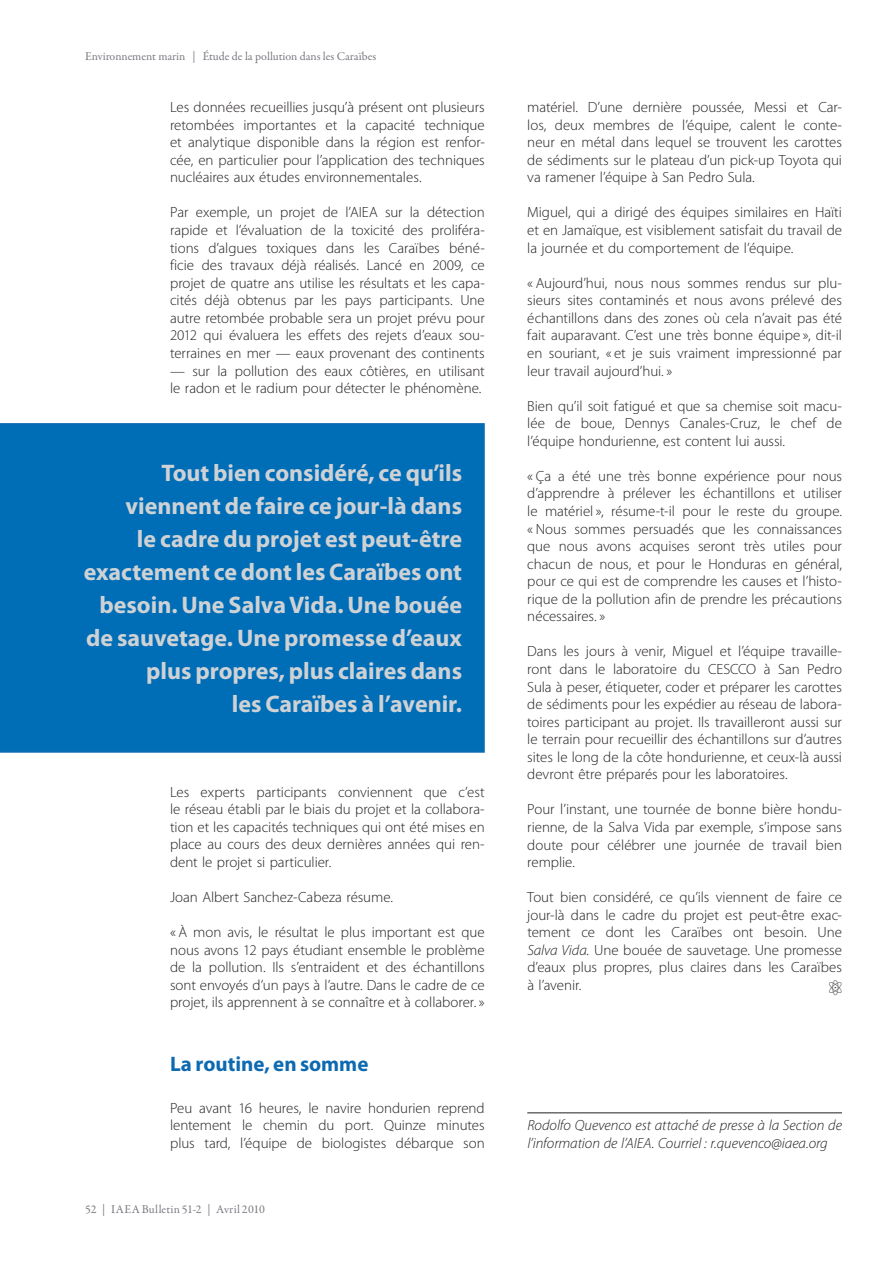
<style>
.page{position:relative;width:893px;height:1263px;background:#fff}
.page>*{position:absolute;margin:0;border:0;box-sizing:border-box;transform-origin:0 0}
.t1{font:700 24px/33px "Myriad Pro";color:#cfd2d5;text-align:right}
.t2{font:700 21px "Myriad Pro";color:#0d6ab1}
.t3{font:300 14.85px/17.5px "Myriad Pro";letter-spacing:-.005em;color:#231f20;text-align:justify}
.t4{font:italic 300 14.85px/17.5px "Myriad Pro";letter-spacing:-.005em;color:#231f20}
.t5{font:14.85px "IAEA Logofont";color:#231f20}
.t6{font:12px "Garamond Premr Pro";letter-spacing:-.005em;color:#797a81}
.t7{font:12px "Garamond Premr Pro";letter-spacing:.02em;color:#797a81}
.s1{font-style:italic}
</style>
<div class="page">
<hr style="left:527px;top:1112px;width:315px;height:1px;background:#231f20">
<div style="left:0;top:423px;width:485px;height:330px;background:#006db7"></div>
<p class="t6" style="left:85px;top:48px;width:293px">Environnement marin | Étude de la pollution dans les Caraïbes</p>
<p class="t3" style="left:170px;top:99px;width:316px">Les données recueillies jusqu’à présent ont plusieurs retombées importantes et la capacité technique et analytique disponible dans la région est renfor&shy;cée, en particulier pour l’application des techniques nucléaires aux études environnementales.</p>
<p class="t3" style="left:170px;top:204px;width:316px">Par exemple, un projet de l’AIEA sur la détection rapide et l’évaluation de la toxicité des proliféra&shy;tions d’algues toxiques dans les Caraïbes béné&shy;ficie des travaux déjà réalisés. Lancé en 2009, ce projet de quatre ans utilise les résultats et les capa&shy;cités déjà obtenus par les pays participants. Une autre retombée probable sera un projet prévu pour 2012 qui évaluera les effets des rejets d’eaux sou&shy;terraines en mer — eaux provenant des continents</p>
<p class="t3" style="left:170px;top:362px;width:316px">— sur la pollution des eaux côtières, en utilisant le radon et le radium pour détecter le phénomène.</p>
<p class="t1" style="left:84px;top:455px;width:380px">Tout bien considéré, ce qu’ils viennent de faire ce jour-là dans<br>le cadre du projet est peut-être exactement ce dont les Caraïbes ont besoin. Une Salva Vida. Une bouée de sauvetage. Une promesse d’eaux plus propres, plus claires dans<br>les Caraïbes à l’avenir.</p>
<p class="t3" style="left:170px;top:783px;width:316px">Les experts participants conviennent que c’est le réseau établi par le biais du projet et la collabora&shy;tion et les capacités techniques qui ont été mises en place au cours des deux dernières années qui ren&shy;dent le projet si particulier.</p>
<p class="t3" style="left:170px;top:888px;width:224px">Joan Albert Sanchez-Cabeza résume.</p>
<p class="t3" style="left:170px;top:924px;width:316px">« À mon avis, le résultat le plus important est que nous avons 12 pays étudiant ensemble le problème de la pollution. Ils s’entraident et des échantillons sont envoyés d’un pays à l’autre. Dans le cadre de ce projet, ils apprennent à se connaître et à collaborer. »</p>
<h2 class="t2" style="left:170px;top:1050px;width:200px">La routine, en somme</h2>
<p class="t3" style="left:170px;top:1099px;width:316px">Peu avant 16 heures, le navire hondurien reprend lentement le chemin du port. Quinze minutes plus tard, l’équipe de biologistes débarque son</p>
<p class="t7" style="left:85px;top:1201px;width:181px">52 | IAEA Bulletin 51-2 | Avril 2010</p>
<p class="t3" style="left:527px;top:99px;width:316px">matériel. D’une dernière poussée, Messi et Car&shy;los, deux membres de l’équipe, calent le conte&shy;neur en métal dans lequel se trouvent les carottes de sédiments sur le plateau d’un pick-up Toyota qui va ramener l’équipe à San Pedro Sula.</p>
<p class="t3" style="left:527px;top:204px;width:316px">Miguel, qui a dirigé des équipes similaires en Haïti et en Jamaïque, est visiblement satisfait du travail de la journée et du comportement de l’équipe.</p>
<p class="t3" style="left:527px;top:274px;width:316px">« Aujourd’hui, nous nous sommes rendus sur plu&shy;sieurs sites contaminés et nous avons prélevé des échantillons dans des zones où cela n’avait pas été fait auparavant. C’est une très bonne équipe », dit-il en souriant, « et je suis vraiment impressionné par leur travail aujourd’hui. »</p>
<p class="t3" style="left:527px;top:397px;width:316px">Bien qu’il soit fatigué et que sa chemise soit macu&shy;lée de boue, Dennys Canales-Cruz, le chef de l’équipe hondurienne, est content lui aussi.</p>
<p class="t3" style="left:527px;top:467px;width:316px">« Ça a été une très bonne expérience pour nous d’apprendre à prélever les échantillons et utiliser le matériel », résume-t-il pour le reste du groupe. « Nous sommes persuadés que les connaissances que nous avons acquises seront très utiles pour chacun de nous, et pour le Honduras en général, pour ce qui est de comprendre les causes et l’histo&shy;rique de la pollution afin de prendre les précautions nécessaires. »</p>
<p class="t3" style="left:527px;top:643px;width:316px">Dans les jours à venir, Miguel et l’équipe travaille&shy;ront dans le laboratoire du CESCCO à San Pedro Sula à peser, étiqueter, coder et préparer les carottes de sédiments pour les expédier au réseau de labora&shy;toires participant au projet. Ils travailleront aussi sur le terrain pour recueillir des échantillons sur d’autres sites le long de la côte hondurienne, et ceux-là aussi devront être préparés pour les laboratoires.</p>
<p class="t3" style="left:527px;top:801px;width:316px">Pour l’instant, une tournée de bonne bière hondu&shy;rienne, de la Salva Vida par exemple, s’impose sans doute pour célébrer une journée de travail bien remplie.</p>
<p class="t3" style="left:527px;top:889px;width:316px">Tout bien considéré, ce qu’ils viennent de faire ce jour-là dans le cadre du projet est peut-être exac&shy;tement ce dont les Caraïbes ont besoin. Une <span class="s1">Salva Vida.</span> Une bouée de sauvetage. Une promesse d’eaux plus propres, plus claires dans les Caraïbes à l’avenir.</p>
<p class="t5" style="left:829px;top:980px;width:15px">z</p>
<p class="t4" style="left:527px;top:1116px;width:316px">Rodolfo Quevenco est attaché de presse à la Section de l’information de l’AIEA. Courriel : r.quevenco@iaea.org</p>
</div>
